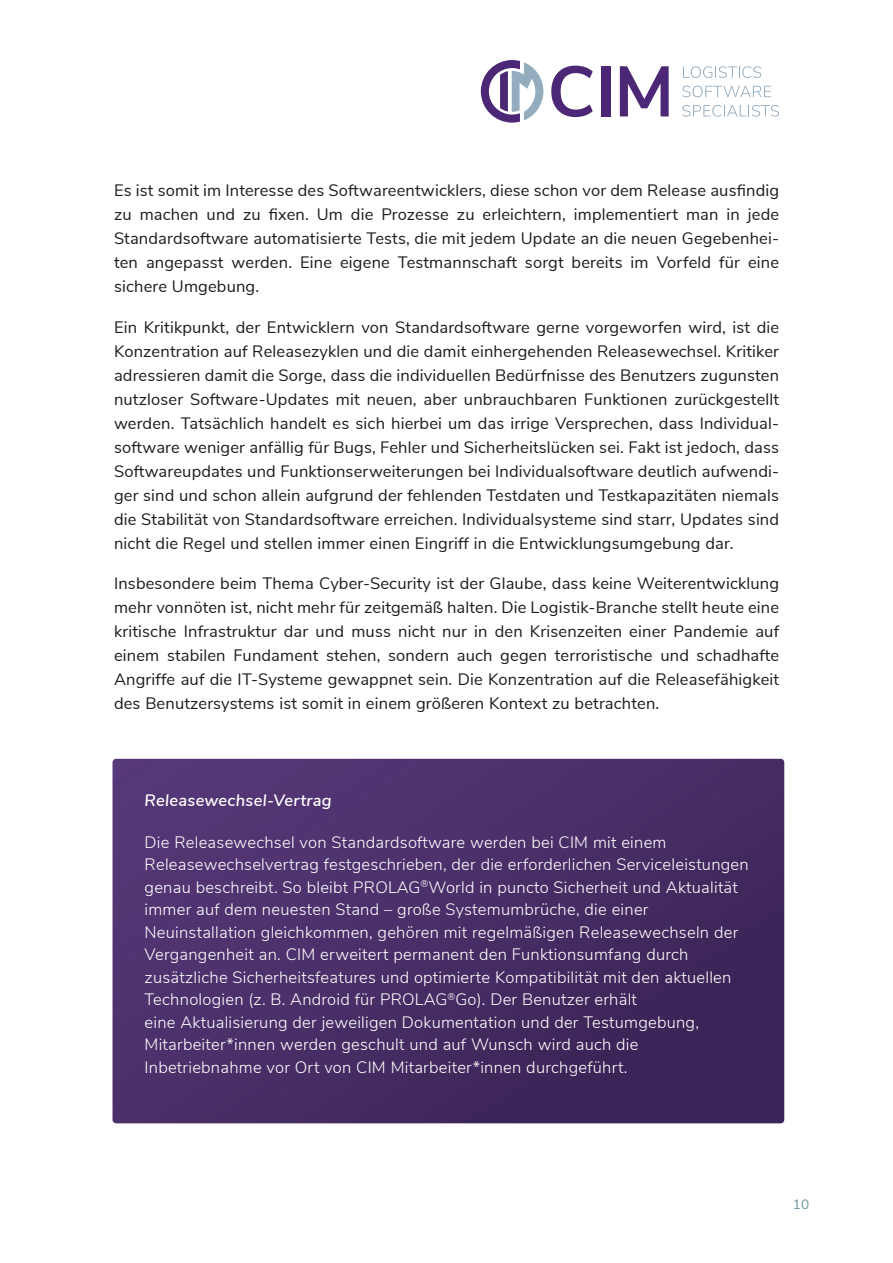
<style>
.page{position:relative;width:893px;height:1263px;background:#fff}
.page>*{position:absolute;margin:0;border:0;box-sizing:border-box;transform-origin:0 0}
.t1{font:16.5px/24px "Nunito Sans";letter-spacing:.01em;color:#1d1d1b;text-align:justify}
.t2{font:300 16.5px/22.5px "Nunito Sans";letter-spacing:.015em;color:#fff}
.t3{font:italic 600 16.5px "Nunito Sans";letter-spacing:.015em;color:#fff}
.t4{font:13.5px "Nunito Sans";color:#6a939c}
</style>
<div class="page">
<svg style="left:683px;top:66px;width:78px;height:12px"></svg>
<svg style="left:682px;top:86px;width:89px;height:11px"></svg>
<svg style="left:682px;top:105px;width:97px;height:12px"></svg>
<svg style="left:551px;top:66px;width:42px;height:51px"></svg>
<div style="left:601px;top:66px;width:9px;height:50px;background:#4c2775"></div>
<svg style="left:620px;top:66px;width:49px;height:50px"></svg>
<svg style="left:481px;top:60px;width:62px;height:63px"></svg>
<img style="left:112px;top:759px;width:672px;height:364px;border-radius:4px">
<p class="t1" style="left:114px;top:179px;width:667px">Es ist somit im Interesse des Softwareentwicklers, diese schon vor dem Release ausfindig zu machen und zu fixen. Um die Prozesse zu erleichtern, implementiert man in jede Standardsoftware automatisierte Tests, die mit jedem Update an die neuen Gegebenhei‐ ten angepasst werden. Eine eigene Testmannschaft sorgt bereits im Vorfeld für eine sichere Umgebung.</p>
<p class="t1" style="left:114px;top:315px;width:667px">Ein Kritikpunkt, der Entwicklern von Standardsoftware gerne vorgeworfen wird, ist die Konzentration auf Releasezyklen und die damit einhergehenden Releasewechsel. Kritiker adressieren damit die Sorge, dass die individuellen Bedürfnisse des Benutzers zugunsten nutzloser Software-Updates mit neuen, aber unbrauchbaren Funktionen zurückgestellt werden. Tatsächlich handelt es sich hierbei um das irrige Versprechen, dass Individual‐ software weniger anfällig für Bugs, Fehler und Sicherheitslücken sei. Fakt ist jedoch, dass Softwareupdates und Funktionserweiterungen bei Individualsoftware deutlich aufwendi‐ ger sind und schon allein aufgrund der fehlenden Testdaten und Testkapazitäten niemals die Stabilität von Standardsoftware erreichen. Individualsysteme sind starr, Updates sind nicht die Regel und stellen immer einen Eingriff in die Entwicklungsumgebung dar.</p>
<p class="t1" style="left:114px;top:572px;width:667px">Insbesondere beim Thema Cyber-Security ist der Glaube, dass keine Weiterentwicklung mehr vonnöten ist, nicht mehr für zeitgemäß halten. Die Logistik-Branche stellt heute eine kritische Infrastruktur dar und muss nicht nur in den Krisenzeiten einer Pandemie auf einem stabilen Fundament stehen, sondern auch gegen terroristische und schadhafte Angriffe auf die IT-Systeme gewappnet sein. Die Konzentration auf die Releasefähigkeit des Benutzersystems ist somit in einem größeren Kontext zu betrachten.</p>
<p class="t3" style="left:145px;top:789px;width:189px">Releasewechsel-Vertrag</p>
<p class="t2" style="left:145px;top:831px;width:606px">Die Releasewechsel von Standardsoftware werden bei CIM mit einem Releasewechselvertrag festgeschrieben, der die erforderlichen Serviceleistungen genau beschreibt. So bleibt PROLAG<sup>®</sup>World in puncto Sicherheit und Aktualität immer auf dem neuesten Stand – große Systemumbrüche, die einer Neuinstallation gleichkommen, gehören mit regelmäßigen Releasewechseln der Vergangenheit an. CIM erweitert permanent den Funktionsumfang durch zusätzliche Sicherheitsfeatures und optimierte Kompatibilität mit den aktuellen Technologien (z. B. Android für PROLAG<sup>®</sup>Go). Der Benutzer erhält<br>eine Aktualisierung der jeweiligen Dokumentation und der Testumgebung, Mitarbeiter*innen werden geschult und auf Wunsch wird auch die Inbetriebnahme vor Ort von CIM Mitarbeiter*innen durchgeführt.</p>
<p class="t4" style="left:793px;top:1195px;width:18px">10</p>
</div>
